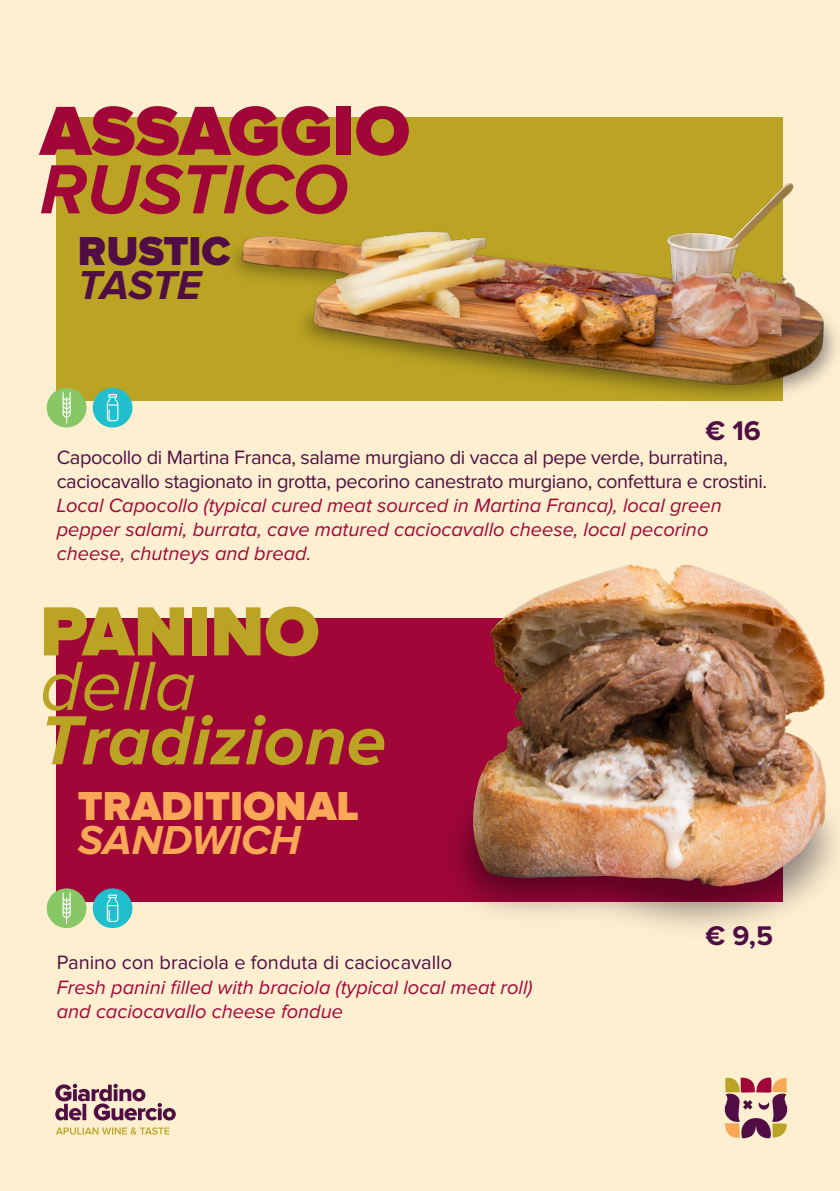
<style>
.page{position:relative;width:840px;height:1191px;background:#fff}
.page>*{position:absolute;margin:0;border:0;box-sizing:border-box;transform-origin:0 0}
.t1{font:italic 700 72px "Proxima Nova";color:#bba323}
.t2{font:900 72px "Proxima Nova";color:#a10639}
.t3{font:italic 700 72px "Proxima Nova";color:#a10639}
.t4{font:900 72px "Proxima Nova";color:#bba323}
.t5{font:italic 72px "Proxima Nova";color:#bba323}
.t6{font:900 42px "Proxima Nova";color:#f8a856}
.t7{font:italic 700 42px "Proxima Nova";color:#f8a856}
.t8{font:900 42px "Proxima Nova";color:#510e45}
.t9{font:italic 700 42px "Proxima Nova";letter-spacing:-.02em;color:#510e45}
.t10{font:700 28px "Proxima Nova";color:#510e45}
.t11{font:italic 20px/24px "Proxima Nova";color:#a10639}
.t12{font:20px/24px "Proxima Nova";letter-spacing:-.02em;color:#510e45}
.t13{font:20px "Proxima Nova";color:#510e45}
</style>
<div class="page">
<div style="left:0;top:0;width:839px;height:1191px;background:#feefd0"></div>
<div style="left:57px;top:117px;width:725px;height:283px;background:#bba323"></div>
<svg style="left:724px;top:1077px;width:64px;height:62px"></svg>
<svg style="left:55px;top:1083px;width:121px;height:37px"></svg>
<svg style="left:56px;top:1127px;width:113px;height:7px"></svg>
<div style="left:57px;top:618px;width:725px;height:283px;background:#a10639"></div>
<img style="left:394px;top:680px;width:442px;height:248px">
<div style="left:47px;top:388px;width:39px;height:39px;background:#87c765;border-radius:50%"></div>
<svg style="left:62px;top:392px;width:9px;height:32px"></svg>
<div style="left:93px;top:388px;width:39px;height:39px;background:#21bece;border-radius:50%"></div>
<svg style="left:107px;top:394px;width:11px;height:27px"></svg>
<div style="left:47px;top:888px;width:39px;height:40px;background:#87c765;border-radius:50%"></div>
<svg style="left:62px;top:892px;width:9px;height:32px"></svg>
<div style="left:93px;top:888px;width:39px;height:40px;background:#21bece;border-radius:50%"></div>
<svg style="left:107px;top:894px;width:11px;height:28px"></svg>
<img style="left:473px;top:564px;width:351px;height:323px">
<img style="left:165px;top:180px;width:671px;height:221px">
<img style="left:242px;top:183px;width:580px;height:201px">
<h1 class="t2" style="left:40px;top:98px;width:371px">ASSAGGIO</h1>
<h1 class="t3" style="left:40px;top:156px;width:309px">RUSTICO</h1>
<h2 class="t8" style="left:78px;top:232px;width:154px">RUSTIC</h2>
<h2 class="t9" style="left:78px;top:266px;width:125px">TASTE</h2>
<h3 class="t10" style="left:705px;top:418px;width:57px">€ 16</h3>
<p class="t12" style="left:57px;top:446px;width:711px">Capocollo di Martina Franca, salame murgiano di vacca al pepe verde, burratina, caciocavallo stagionato in grotta, pecorino canestrato murgiano, confettura e crostini.</p>
<p class="t11" style="left:57px;top:494px;width:666px">Local Capocollo (typical cured meat sourced in Martina Franca), local green pepper salami, burrata, cave matured caciocavallo cheese, local pecorino cheese, chutneys and bread.</p>
<h1 class="t4" style="left:40px;top:598px;width:281px">PANINO</h1>
<h1 class="t5" style="left:40px;top:653px;width:157px">della</h1>
<h1 class="t1" style="left:40px;top:707px;width:348px">Tradizione</h1>
<h2 class="t6" style="left:78px;top:786px;width:282px">TRADITIONAL</h2>
<h2 class="t7" style="left:78px;top:820px;width:224px">SANDWICH</h2>
<p class="t13" style="left:57px;top:953px;width:396px">Panino con braciola e fonduta di caciocavallo</p>
<p class="t11" style="left:57px;top:975px;width:477px">Fresh panini filled with braciola (typical local meat roll) and caciocavallo cheese fondue</p>
<h3 class="t10" style="left:705px;top:923px;width:69px">€ 9,5</h3>
</div>
